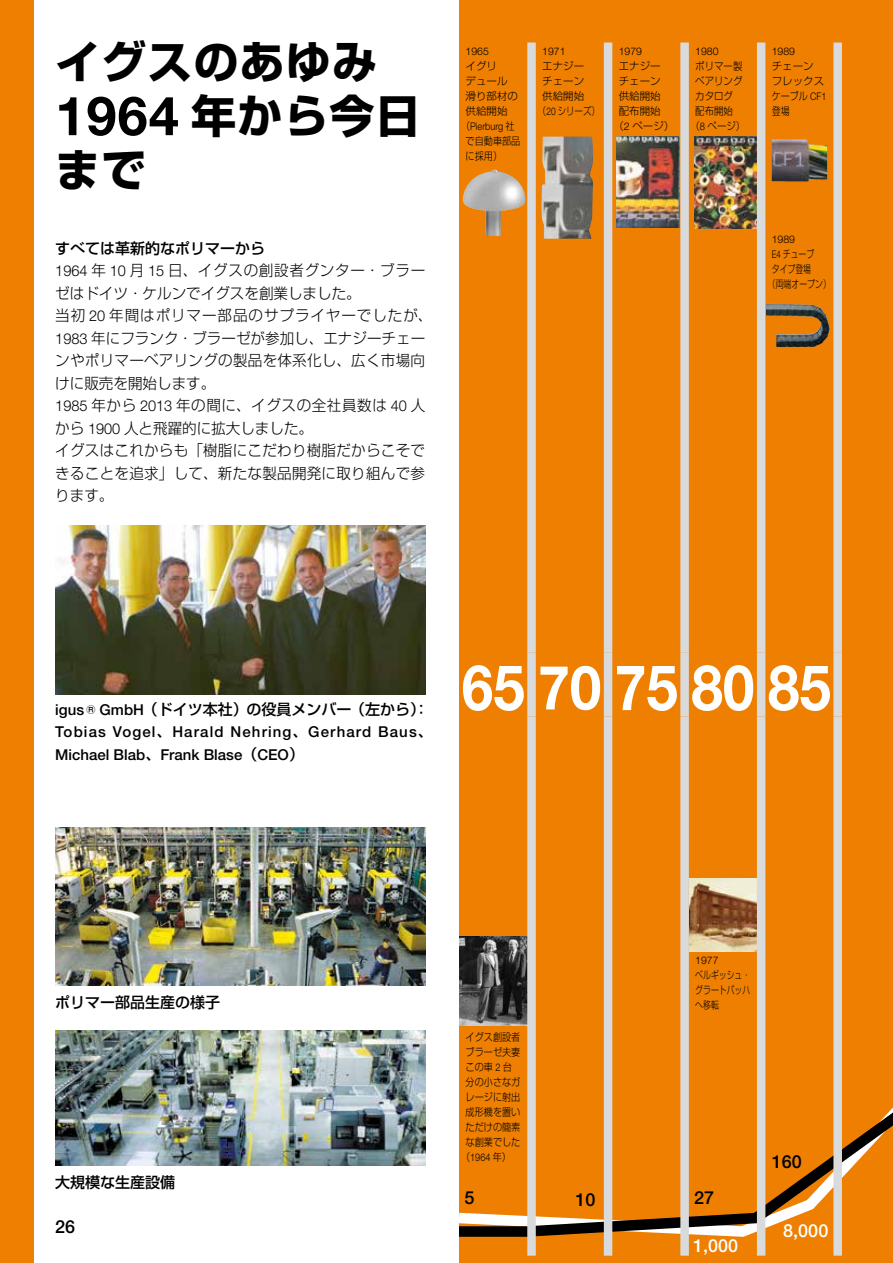
<style>
.page{position:relative;width:893px;height:1263px;background:#fff}
.page>*{position:absolute;margin:0;border:0;box-sizing:border-box;transform-origin:0 0}
.t1{font:700 63px "Helvetica Neue LT Pro";color:#fff;scale:.9 1}
.t2{font:700 45px/54px "Shin Go Pro";letter-spacing:.025em;color:#000}
.t3{font:500 18px "Helvetica Neue LT";color:#fff}
.t4{font:500 18px "Helvetica Neue LT";color:#000}
.t5{font:500 18px "Helvetica Neue LT Pro";color:#000}
.t6{font:300 15px/22.5px "Shin Go Pro";letter-spacing:.02em;color:#000}
.t7{font:500 15px/22.5px "Helvetica Neue LT Pro";letter-spacing:.075em;color:#000}
.t8{font:500 15px "Shin Go Pro";color:#000}
.t9{font:300 10.5px/15px "Shin Go Pro";color:#000}
.t10{font:300 10.5px/15px "Shin Go Pro";color:#000;scale:.87 1}
.t11{font:300 10.5px/15px "Shin Go Pro";color:#000;text-align:justify;scale:.75 1}
.t12{font:300 10.5px "Helvetica Neue LT Pro";color:#000}
.t13{font:300 10.5px "Shin Go Pro";color:#000;scale:.9 1}
.t14{font:300 10.5px "Helvetica Neue LT Pro";color:#000;scale:.87 1}
.t15{font:300 10.5px "Shin Go Pro";color:#000;scale:.8 1}
.s1{font-family:"Helvetica Neue LT Pro";font-size:54px}
.s2{font-weight:500}
.s3{font-family:"Helvetica Neue LT Pro"}
.s4{font-family:"Shin Go Pro"}
.s5{font-size:61.05px}
</style>
<div class="page">
<div style="left:0;top:0;width:34px;height:1263px;background:#ee7f00"></div>
<div style="left:459px;top:0;width:434px;height:1263px;background:#ee7f00"></div>
<img style="left:55px;top:526px;width:370px;height:168px">
<img style="left:55px;top:827px;width:370px;height:158px">
<img style="left:55px;top:1030px;width:370px;height:135px">
<img style="left:463px;top:170px;width:62px;height:66px">
<svg style="left:459px;top:936px;width:434px;height:301px"></svg>
<svg style="left:527px;top:43px;width:315px;height:1213px"></svg>
<svg style="left:527px;top:653px;width:315px;height:63px"></svg>
<img style="left:772px;top:139px;width:42px;height:43px">
<img style="left:766px;top:304px;width:50px;height:14px">
<img style="left:541px;top:137px;width:52px;height:102px">
<h2 class="t2" style="left:55px;top:30px;width:367px">イグスのあゆみ<br><span class="s1">1964</span> 年から今日まで</h2>
<p class="t6" style="left:55px;top:235px;width:379px"><span class="s2">すべては革新的なポリマーから<br></span><span class="s3">1964</span> 年 <span class="s3">10</span> 月 <span class="s3">15</span> 日、イグスの創設者グンター・ブラーゼはドイツ・ケルンでイグスを創業しました。<br>当初 <span class="s3">20</span> 年間はポリマー部品のサプライヤーでしたが、<br><span class="s3">1983</span> 年にフランク・ブラーゼが参加し、エナジーチェーンやポリマーベアリングの製品を体系化し、広く市場向けに販売を開始します。<br><span class="s3">1985</span> 年から <span class="s3">2013</span> 年の間に、イグスの全社員数は <span class="s3">40</span> 人から <span class="s3">1900</span> 人と飛躍的に拡大しました。<br>イグスはこれからも「樹脂にこだわり樹脂だからこそできることを追求」して、新たな製品開発に取り組んで参ります。</p>
<p class="t12" style="left:466px;top:45px;width:25px">1965</p>
<p class="t9" style="left:466px;top:57px;width:54px">イグリ<br>デュール滑り部材の供給開始</p>
<p class="t14" style="left:461px;top:120px;width:63px"><span class="s4">（</span>Pierburg <span class="s4">社</span></p>
<p class="t10" style="left:466px;top:132px;width:65px">で自動車部品に採用）</p>
<p class="t12" style="left:542px;top:45px;width:25px">1971</p>
<p class="t9" style="left:542px;top:57px;width:43px">エナジー</p>
<p class="t9" style="left:542px;top:72px;width:43px">チェーン</p>
<p class="t9" style="left:542px;top:87px;width:43px">供給開始</p>
<p class="t15" style="left:538px;top:102px;width:79px">（<span class="s3">20</span> シリーズ）</p>
<p class="t12" style="left:619px;top:45px;width:25px">1979</p>
<p class="t9" style="left:619px;top:57px;width:43px">エナジー</p>
<p class="t9" style="left:619px;top:72px;width:43px">チェーン</p>
<p class="t9" style="left:619px;top:87px;width:43px">供給開始</p>
<p class="t9" style="left:619px;top:102px;width:43px">配布開始</p>
<p class="t9" style="left:613px;top:117px;width:62px">（<span class="s3">2</span> ページ）</p>
<p class="t12" style="left:695px;top:45px;width:25px">1980</p>
<p class="t13" style="left:695px;top:57px;width:54px">ポリマー製</p>
<p class="t13" style="left:695px;top:72px;width:54px">ベアリング</p>
<p class="t13" style="left:695px;top:87px;width:44px">カタログ</p>
<p class="t13" style="left:695px;top:102px;width:44px">配布開始</p>
<p class="t13" style="left:690px;top:117px;width:62px">（<span class="s3">8</span> ページ）</p>
<p class="t12" style="left:772px;top:45px;width:25px">1989</p>
<p class="t9" style="left:772px;top:57px;width:56px">チェーンフレックスケーブル <span class="s3">CF1</span>登場</p>
<p class="t12" style="left:772px;top:233px;width:25px">1989</p>
<p class="t11" style="left:772px;top:245px;width:58px"><span class="s3">E4</span> チューブ</p>
<p class="t11" style="left:772px;top:260px;width:54px">タイプ登場</p>
<p class="t11" style="left:768px;top:275px;width:85px">（両端オープン）</p>
<p class="t8" style="left:55px;top:697px;width:375px"><span class="s3">igus</span> <sup>Ⓡ</sup> <span class="s3">GmbH</span>（ドイツ本社）の役員メンバー（左から）：</p>
<p class="t7" style="left:55px;top:721px;width:379px">Tobias Vogel<span class="s4">、</span>Harald Nehring<span class="s4">、</span>Gerhard Baus<span class="s4">、<br></span>Michael Blab<span class="s4">、</span>Frank Blase<span class="s4">（</span>CEO<span class="s4">）</span></p>
<h1 class="t1" style="left:462px;top:649px;width:412px">65 <span class="s5">70</span> 75 80 85</h1>
<p class="t8" style="left:55px;top:989px;width:166px">ポリマー部品生産の様子</p>
<p class="t8" style="left:55px;top:1169px;width:121px">大規模な生産設備</p>
<p class="t5" style="left:55px;top:1215px;width:22px">26</p>
<p class="t10" style="left:466px;top:1028px;width:65px">イグス創設者ブラーゼ夫妻この車 <span class="s3">2</span> 台分の小さなガレージに射出成形機を置いただけの簡素な創業でした</p>
<p class="t14" style="left:461px;top:1151px;width:59px"><span class="s4">（</span>1964 <span class="s4">年）</span></p>
<p class="t12" style="left:695px;top:954px;width:25px">1977</p>
<p class="t11" style="left:695px;top:966px;width:75px">ベルギッシュ・グラートバッハへ移転</p>
<p class="t4" style="left:464px;top:1186px;width:12px">5</p>
<p class="t4" style="left:575px;top:1189px;width:22px">10</p>
<p class="t4" style="left:694px;top:1186px;width:22px">27</p>
<p class="t3" style="left:693px;top:1235px;width:47px">1,000</p>
<p class="t4" style="left:772px;top:1151px;width:32px">160</p>
<p class="t3" style="left:783px;top:1219px;width:47px">8,000</p>
</div>
